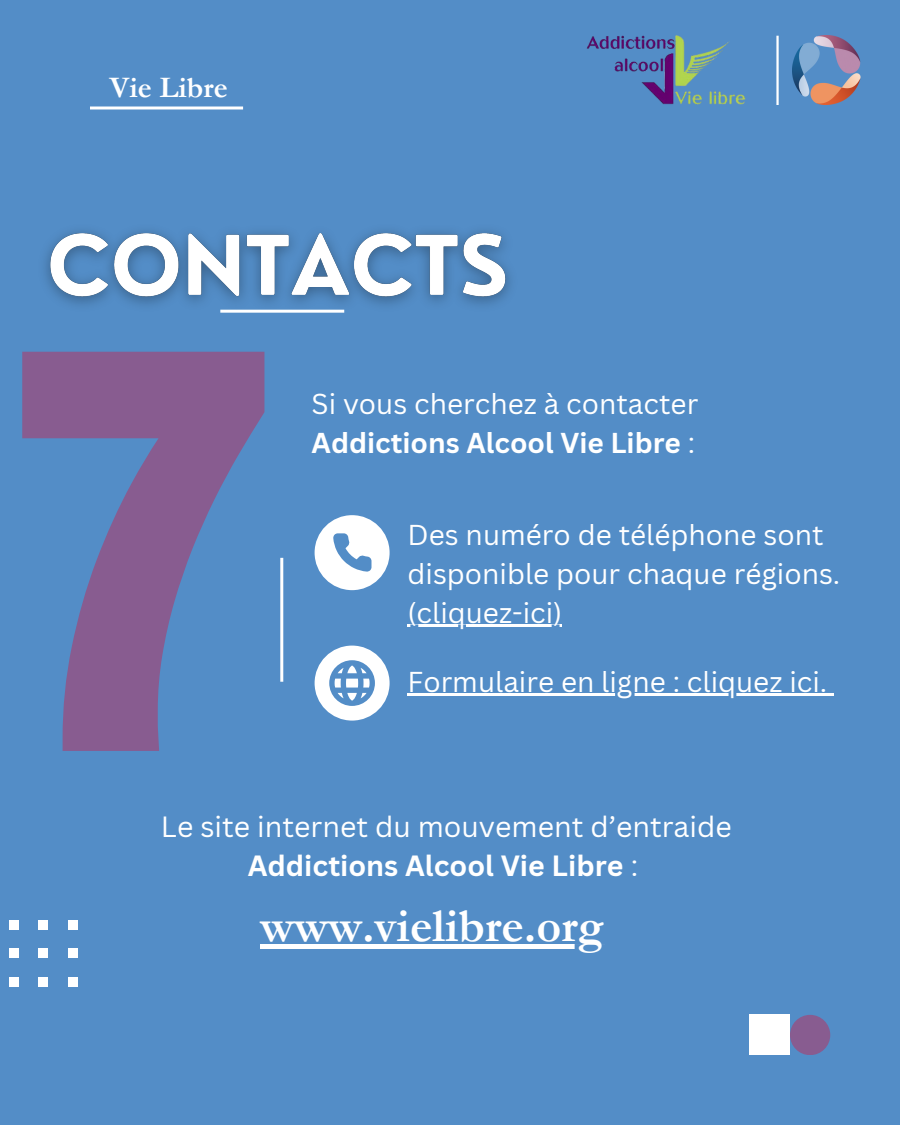
<style>
.page{position:relative;width:900px;height:1125px;background:#538dc7}
.page>*{position:absolute;margin:0;border:0;box-sizing:border-box;transform-origin:0 0}
.t1{font:700 48px "Garamond";color:#fff}
.t2{font:700 30px "Garamond";color:#fff}
.t3{font:28.5px "Canva Sans";color:#fff}
.t4{font:700 28.5px "Canva Sans";color:#fff}
.t5{font:28px/39px "Canva Sans";color:#fff}
.t6{font:700 28px "Canva Sans";color:#fff}
.s1{font-weight:400}
</style>
<div class="page">
<div style="left:9px;top:977px;width:9px;height:10px;background:#fff"></div>
<div style="left:38px;top:977px;width:10px;height:10px;background:#fff"></div>
<div style="left:68px;top:977px;width:10px;height:10px;background:#fff"></div>
<div style="left:9px;top:949px;width:9px;height:9px;background:#fff"></div>
<div style="left:38px;top:949px;width:10px;height:9px;background:#fff"></div>
<div style="left:68px;top:949px;width:10px;height:9px;background:#fff"></div>
<div style="left:9px;top:920px;width:9px;height:10px;background:#fff"></div>
<div style="left:38px;top:920px;width:10px;height:10px;background:#fff"></div>
<div style="left:68px;top:920px;width:10px;height:10px;background:#fff"></div>
<div style="left:750px;top:1015px;width:40px;height:40px;background:#fff"></div>
<div style="left:790px;top:1015px;width:40px;height:40px;background:#885c90;border-radius:50%"></div>
<hr style="left:280px;top:558px;width:3px;height:124px;background:#fff">
<img style="left:45px;top:230px;width:466px;height:83px">
<hr style="left:220px;top:310px;width:124px;height:3px;background:#fff">
<svg style="left:315px;top:515px;width:75px;height:75px"></svg>
<svg style="left:315px;top:646px;width:75px;height:75px"></svg>
<svg style="left:90px;top:106px;width:153px;height:4px"></svg>
<img style="left:792px;top:36px;width:69px;height:69px">
<hr style="left:776px;top:36px;width:3px;height:69px;background:#fff">
<img style="left:587px;top:35px;width:159px;height:70px">
<svg style="left:22px;top:352px;width:242px;height:399px;fill:#885c90"></svg>
<hr style="left:408px;top:625px;width:154px;height:2px;background:#fff">
<hr style="left:408px;top:693px;width:419px;height:2px;background:#fff">
<svg style="left:827px;top:693px;width:7px;height:2px"></svg>
<div style="left:260px;top:944px;width:344px;height:5px;background:#fff"></div>
<p class="t2" style="left:110px;top:71px;width:120px">Vie Libre</p>
<p class="t5" style="left:312px;top:384px;width:388px">Si vous cherchez à contacter</p>
<p class="t6" style="left:312px;top:424px;width:385px">Addictions Alcool Vie Libre <span class="s1">:</span></p>
<p class="t5" style="left:408px;top:515px;width:434px">Des numéro de téléphone sont disponible pour chaque régions.</p>
<p class="t5" style="left:408px;top:593px;width:156px">(cliquez-ici)</p>
<p class="t5" style="left:408px;top:661px;width:421px">Formulaire en ligne : cliquez ici.</p>
<p class="t3" style="left:161px;top:806px;width:572px">Le site internet du mouvement d’entraide</p>
<p class="t4" style="left:248px;top:846px;width:392px">Addictions Alcool Vie Libre <span class="s1">:</span></p>
<p class="t1" style="left:260px;top:900px;width:345px">www.vielibre.org</p>
</div>
